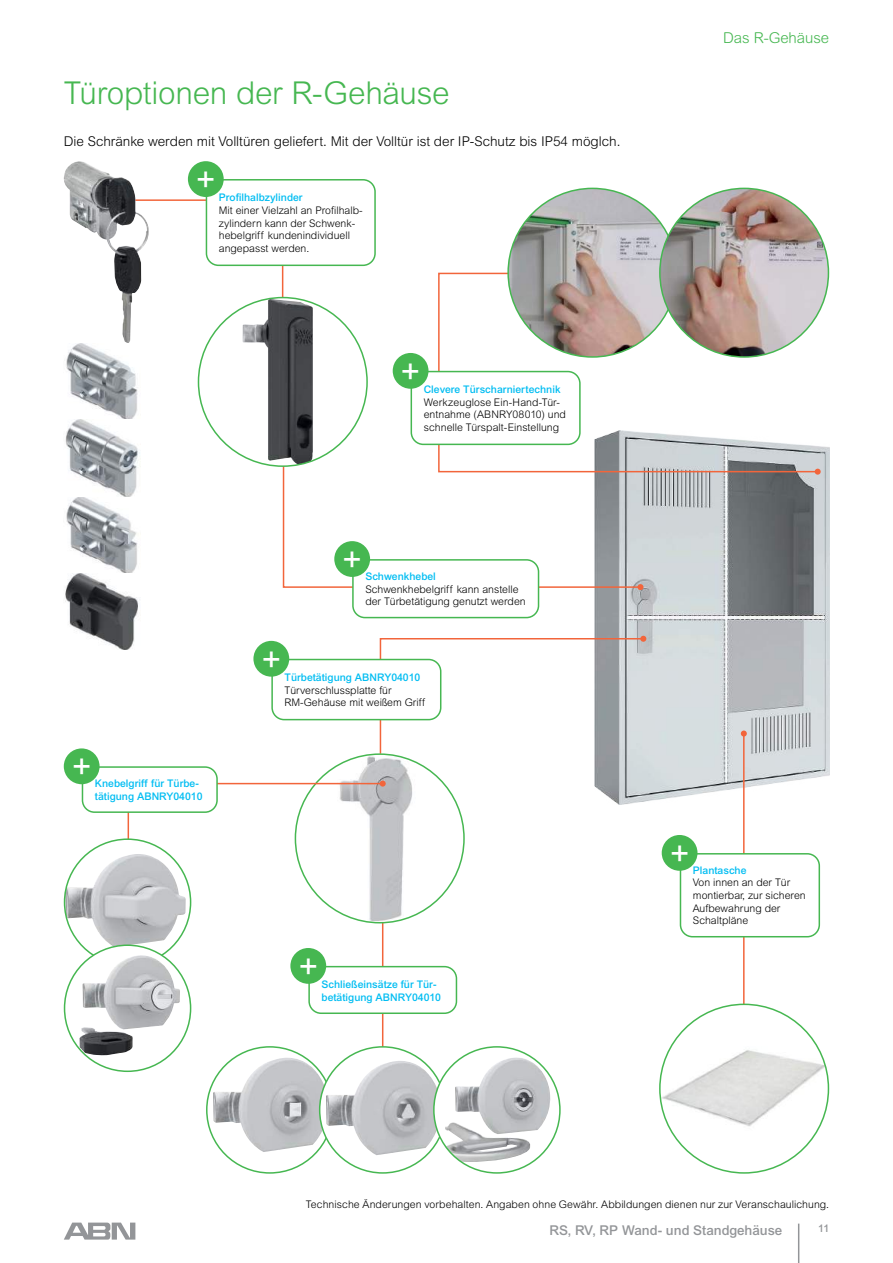
<style>
.page{position:relative;width:893px;height:1263px;background:#fff}
.page>*{position:absolute;margin:0;border:0;box-sizing:border-box;transform-origin:0 0}
.t1{font:33px "Arial Rounded MT Pro";color:#fff}
.t2{font:300 31.5px "Arial MT Pro";letter-spacing:-.01em;color:#46b751}
.t3{font:300 15px "Arial Rounded MT Pro";color:#46b751}
.t4{font:300 13.5px "Arial MT Pro";color:#000}
.t5{font:500 13.5px "Arial MT Std";color:#939598}
.t6{font:300 10.5px/12.6px "Arial MT Std";color:#000}
.t7{font:500 10.5px/12.6px "Arial MT Std";color:#00bdf2}
.t8{font:500 10.5px "Arial MT Std";color:#939598}
</style>
<div class="page">
<svg style="left:64px;top:1222px;width:71px;height:17px"></svg>
<hr style="left:798px;top:1223px;width:1px;height:40px;background:#939598">
<img style="left:594px;top:446px;width:235px;height:358px">
<svg style="left:436px;top:272px;width:385px;height:203px"></svg>
<img style="left:508px;top:188px;width:169px;height:169px;border-radius:84px">
<img style="left:660px;top:188px;width:168px;height:169px;border-radius:84px">
<svg style="left:150px;top:199px;width:136px;height:113px"></svg>
<div style="left:206px;top:180px;width:169px;height:85px;background:#fff;border-radius:12px"></div>
<div style="left:206px;top:179px;width:170px;height:87px;border:2px solid #46b751;border-radius:12px"></div>
<div style="left:188px;top:161px;width:36px;height:36px;background:#46b751;border-radius:50%"></div>
<svg style="left:282px;top:463px;width:360px;height:126px"></svg>
<svg style="left:637px;top:584px;width:6px;height:6px"></svg>
<div style="left:198px;top:298px;width:169px;height:168px;background:#fff;border-radius:50%"></div>
<img style="left:243px;top:299px;width:70px;height:166px">
<div style="left:353px;top:560px;width:185px;height:58px;background:#fff;border-radius:12px"></div>
<div style="left:352px;top:559px;width:187px;height:59px;border:2px solid #46b751;border-radius:12px"></div>
<div style="left:334px;top:541px;width:36px;height:36px;background:#46b751;border-radius:50%"></div>
<div style="left:411px;top:372px;width:169px;height:72px;background:#fff;border-radius:12px"></div>
<div style="left:411px;top:371px;width:170px;height:74px;border:2px solid #46b751;border-radius:12px"></div>
<div style="left:393px;top:353px;width:35px;height:36px;background:#46b751;border-radius:50%"></div>
<svg style="left:379px;top:636px;width:267px;height:119px"></svg>
<div style="left:272px;top:659px;width:169px;height:61px;background:#fff;border-radius:12px"></div>
<div style="left:271px;top:659px;width:170px;height:61px;border:2px solid #46b751;border-radius:12px"></div>
<div style="left:253px;top:641px;width:36px;height:36px;background:#46b751;border-radius:50%"></div>
<hr style="left:743px;top:733px;width:2px;height:277px;background:#f2653b">
<svg style="left:741px;top:730px;width:6px;height:6px"></svg>
<div style="left:680px;top:854px;width:139px;height:83px;background:#fff;border-radius:12px"></div>
<div style="left:680px;top:853px;width:140px;height:84px;border:2px solid #46b751;border-radius:12px"></div>
<div style="left:662px;top:835px;width:35px;height:36px;background:#46b751;border-radius:50%"></div>
<div style="left:660px;top:1004px;width:168px;height:169px;background:#fff;border-radius:50%"></div>
<img style="left:660px;top:1046px;width:168px;height:85px">
<hr style="left:382px;top:881px;width:1px;height:197px;background:#f2653b">
<img style="left:213px;top:1058px;width:113px;height:94px">
<div style="left:320px;top:1047px;width:126px;height:126px;background:#fff;border-radius:50%"></div>
<img style="left:326px;top:1061px;width:116px;height:94px">
<svg style="left:434px;top:1047px;width:126px;height:126px"></svg>
<img style="left:445px;top:1057px;width:106px;height:105px">
<div style="left:309px;top:967px;width:147px;height:46px;background:#fff;border-radius:12px"></div>
<div style="left:308px;top:966px;width:149px;height:48px;border:2px solid #46b751;border-radius:12px"></div>
<div style="left:290px;top:948px;width:36px;height:36px;background:#46b751;border-radius:50%"></div>
<img style="left:315px;top:755px;width:141px;height:166px">
<svg style="left:127px;top:781px;width:259px;height:113px"></svg>
<svg style="left:65px;top:839px;width:126px;height:126px"></svg>
<img style="left:65px;top:854px;width:121px;height:93px">
<img style="left:80px;top:955px;width:100px;height:101px">
<div style="left:82px;top:767px;width:135px;height:45px;background:#fff;border-radius:12px"></div>
<div style="left:82px;top:766px;width:136px;height:47px;border:2px solid #46b751;border-radius:12px"></div>
<div style="left:64px;top:748px;width:36px;height:36px;background:#46b751;border-radius:50%"></div>
<img style="left:63px;top:161px;width:87px;height:182px">
<img style="left:65px;top:343px;width:75px;height:307px">
<h2 class="t2" style="left:64px;top:74px;width:387px">Türoptionen der R-Gehäuse</h2>
<p class="t4" style="left:64px;top:133px;width:558px">Die Schränke werden mit Volltüren geliefert. Mit der Volltür ist der IP-Schutz bis IP54 möglch.</p>
<h1 class="t1" style="left:196px;top:160px;width:21px">+</h1>
<p class="t7" style="left:219px;top:191px;width:85px">Profilhalbzylinder</p>
<p class="t6" style="left:219px;top:204px;width:145px">Mit einer Vielzahl an Profilhalb&shy;zylindern kann der Schwenk&shy;hebelgriff kundenindividuell angepasst werden.</p>
<h1 class="t1" style="left:401px;top:352px;width:21px">+</h1>
<p class="t7" style="left:424px;top:383px;width:138px">Clevere Türscharniertechnik</p>
<p class="t6" style="left:424px;top:396px;width:144px">Werkzeuglose Ein-Hand-Tür&shy;entnahme (ABNRY08010) und schnelle Türspalt-Einstellung</p>
<h1 class="t1" style="left:343px;top:540px;width:21px">+</h1>
<h1 class="t1" style="left:262px;top:640px;width:21px">+</h1>
<p class="t7" style="left:365px;top:570px;width:72px">Schwenkhebel</p>
<p class="t6" style="left:365px;top:582px;width:162px">Schwenkhebelgriff kann anstelle der Türbetätigung genutzt werden</p>
<h1 class="t1" style="left:72px;top:747px;width:21px">+</h1>
<p class="t7" style="left:95px;top:777px;width:109px">Knebelgriff für Türbe&shy;tätigung ABNRY04010</p>
<p class="t7" style="left:285px;top:671px;width:137px">Türbetätigung ABNRY04010</p>
<p class="t6" style="left:285px;top:684px;width:142px">Türverschlussplatte für<br>RM-Gehäuse mit weißem Griff</p>
<h1 class="t1" style="left:299px;top:947px;width:21px">+</h1>
<p class="t7" style="left:322px;top:978px;width:121px">Schließeinsätze für Tür&shy;betätigung ABNRY04010</p>
<h3 class="t3" style="left:723px;top:29px;width:108px">Das R-Gehäuse</h3>
<h1 class="t1" style="left:670px;top:834px;width:21px">+</h1>
<p class="t7" style="left:693px;top:864px;width:55px">Plantasche</p>
<p class="t6" style="left:693px;top:876px;width:114px">Von innen an der Tür montierbar, zur sicheren<br>Aufbewahrung der<br>Schaltpläne</p>
<p class="t6" style="left:306px;top:1198px;width:525px">Technische Änderungen vorbehalten. Angaben ohne Gewähr. Abbildungen dienen nur zur Veranschaulichung.</p>
<p class="t5" style="left:549px;top:1222px;width:235px">RS, RV, RP Wand- und Standgehäuse</p>
<p class="t8" style="left:818px;top:1222px;width:12px">11</p>
</div>
